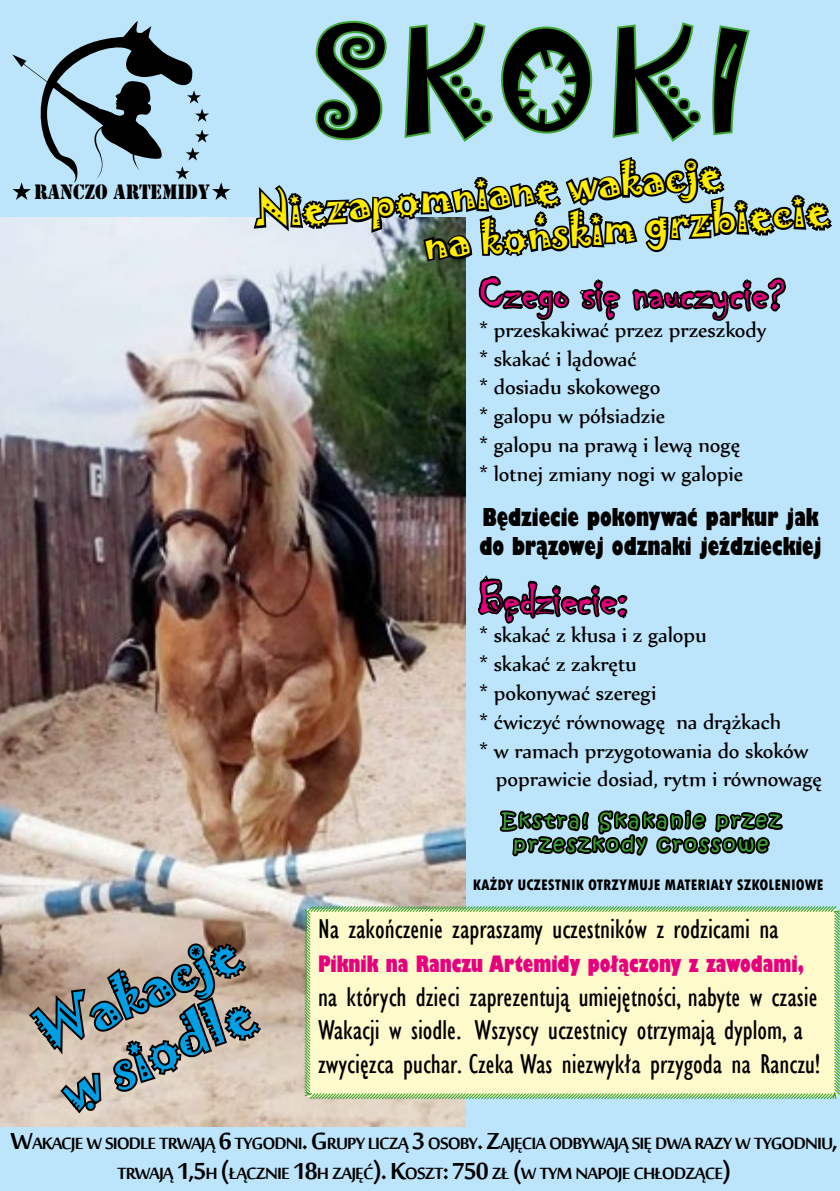
<style>
.page{position:relative;width:840px;height:1191px;background:#fff}
.page>*{position:absolute;margin:0;border:0;box-sizing:border-box;transform-origin:0 0}
.t1{font:130px "Jokerman";letter-spacing:.07em;color:#000}
.t2{font:52px/62.6px "Jokerman";color:#009fe3}
.t3{font:48px "Chiller";color:#e6007d}
.t4{font:40px "Jokerman";color:#ffed00}
.t5{font:condensed 28px/33.6px "Gill Sans";color:#000}
.t6{font:24px/28.8px "Nyala";color:#000}
.t7{font:800 condensed 24px/28.8px "Gill Sans";color:#000}
.t8{font:700 22.4px/30px "Sakkal Majalla";letter-spacing:-.045em;color:#000;text-align:center}
.t9{font:800 condensed 22px "Gill Sans";color:#e6007d}
.t10{font:20px/24px "Kristen ITC";letter-spacing:.14em;color:#3fa535;text-align:center}
.t11{font:19.4px "Stencil Std";color:#000;scale:.9 1}
.t12{font:800 condensed 16px "Tw Cen";color:#000}
.s1{font-size:32px}
</style>
<div class="page">
<div style="left:0;top:0;width:839px;height:1191px;background:#bce4fa"></div>
<svg style="left:315px;top:20px;width:72px;height:121px"></svg>
<svg style="left:404px;top:22px;width:189px;height:120px"></svg>
<svg style="left:612px;top:22px;width:89px;height:120px"></svg>
<svg style="left:712px;top:25px;width:38px;height:111px"></svg>
<svg style="left:12px;top:21px;width:218px;height:179px"></svg>
<img style="left:0;top:218px;width:465px;height:908px">
<svg style="left:303px;top:905px;width:536px;height:195px;background:#f5f5c5"></svg>
<svg style="left:26px;top:940px;width:238px;height:187px;background:#a19285"></svg>
<svg style="left:499px;top:809px;width:284px;height:48px"></svg>
<svg style="left:251px;top:157px;width:581px;height:216px"></svg>
<svg style="left:478px;top:575px;width:150px;height:49px"></svg>
<p class="t11" style="left:34px;top:179px;width:197px">RANCZO ARTEMIDY</p>
<h1 class="t1" style="left:312px;top:-10px;width:436px">SKOKI</h1>
<h3 class="t4" style="left:252px;top:183px;width:469px;rotate:-5deg">Niezapomniane wakacje</h3>
<h3 class="t4" style="left:421px;top:214px;width:408px;rotate:-5deg">na konskim grzbiecie</h3>
<h3 class="t3" style="left:479px;top:267px;width:308px">Czego sie nauczycie?</h3>
<p class="t6" style="left:479px;top:315px;width:289px">* przeskakiwać przez przeszkody * skakać i lądować<br>* dosiadu skokowego<br>* galopu w półsiadzie<br>* galopu na prawą i lewą nogę<br>* lotnej zmiany nogi w galopie</p>
<p class="t7" style="left:479px;top:504px;width:344px">Będziecie pokonywać parkur jak do brązowej odznaki jeździeckiej</p>
<h3 class="t3" style="left:479px;top:573px;width:151px">Bedziecie:</h3>
<p class="t6" style="left:479px;top:620px;width:229px">* skakać z kłusa i z galopu</p>
<p class="t6" style="left:479px;top:649px;width:159px">* skakać z zakrętu</p>
<p class="t6" style="left:479px;top:678px;width:179px">* pokonywać szeregi</p>
<p class="t6" style="left:479px;top:707px;width:303px">* ćwiczyć równowagę na drążkach</p>
<p class="t6" style="left:479px;top:735px;width:331px">* w ramach przygotowania do skoków</p>
<p class="t6" style="left:495px;top:764px;width:327px">poprawicie dosiad, rytm i równowagę</p>
<p class="t10" style="left:501px;top:809px;width:280px">Ekstra! Skakanie przez przeszkody crossowe</p>
<p class="t12" style="left:472px;top:875px;width:352px">KAŻDY UCZESTNIK OTRZYMUJE MATERIAŁY SZKOLENIOWE</p>
<h2 class="t2" style="left:25px;top:1006px;width:219px;rotate:-24deg">Wakacje w siodle</h2>
<p class="t5" style="left:318px;top:912px;width:462px">Na zakończenie zapraszamy uczestników z rodzicami na</p>
<p class="t9" style="left:318px;top:950px;width:487px">Piknik na Ranczu Artemidy połączony z zawodami,</p>
<p class="t5" style="left:318px;top:979px;width:503px">na których dzieci zaprezentują umiejętności, nabyte w czasie<br>Wakacji w siodle. Wszyscy uczestnicy otrzymają dyplom, a zwycięzca puchar. Czeka Was niezwykła przygoda na Ranczu!</p>
<p class="t8" style="left:11px;top:1129px;width:828px"><span class="s1">W</span>akacje w siodle trwają <span class="s1">6</span> tygodni<span class="s1">. G</span>rupy liczą <span class="s1">3</span> osoby<span class="s1">. Z</span>ajęcia odbywają się dwa razy w tygodniu<span class="s1">, </span>trwają <span class="s1">1,5</span>h <span class="s1">(</span>łącznie <span class="s1">18</span>h zajęć<span class="s1">). K</span>oszt<span class="s1">: 750</span> zł <span class="s1">(</span>w tym napoje chłodzące<span class="s1">)</span></p>
</div>
